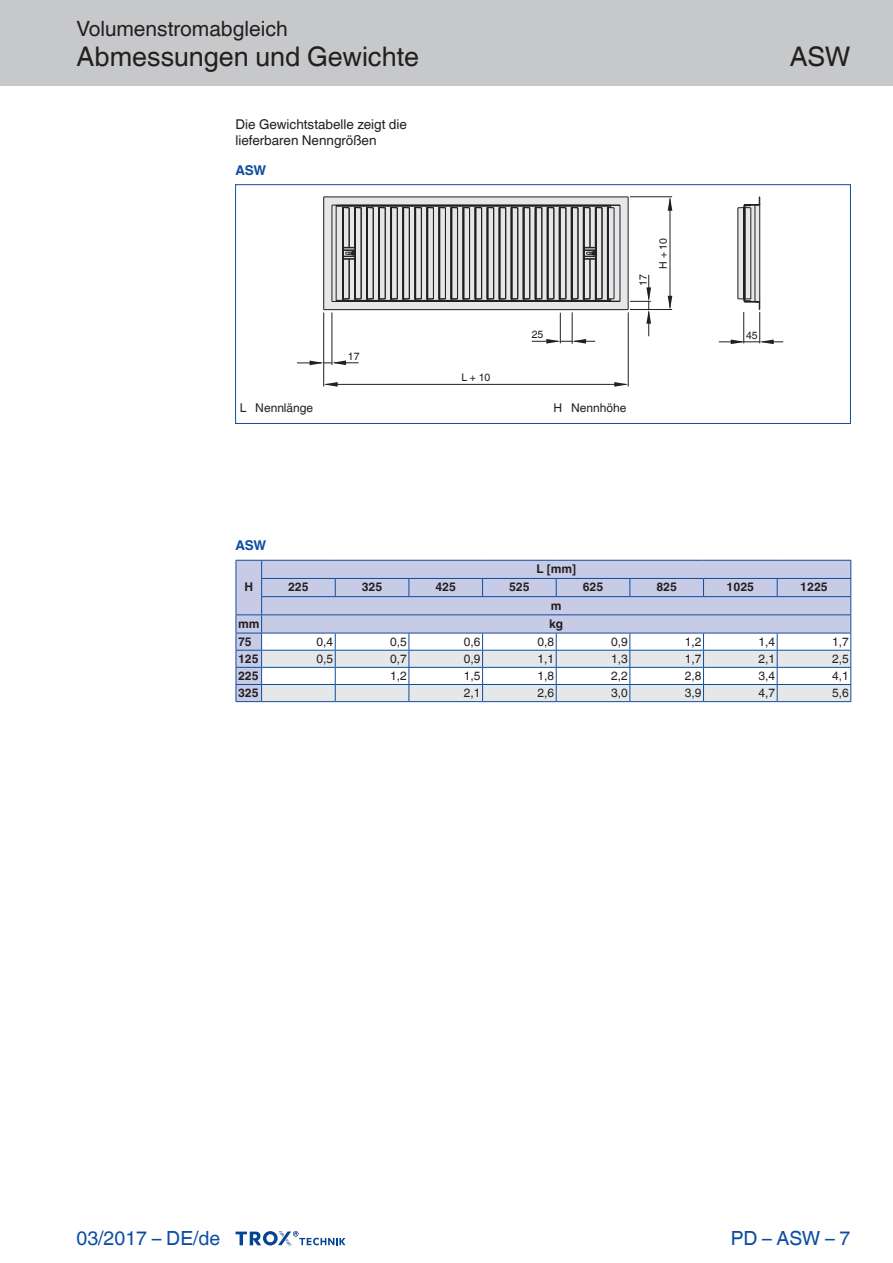
<style>
.page{position:relative;width:893px;height:1263px;background:#fff}
.page>*{position:absolute;margin:0;border:0;box-sizing:border-box;transform-origin:0 0}
.Navigation_2{font:27px "TROX Helvetica";color:#231f20}
.Navigation_3{font:27px "TROX Helvetica";color:#231f20}
.Navigation_1{font:21px "TROX Helvetica";color:#231f20}
.country{font:19.5px "TROX Helvetica";color:#0d4da1}
.pagina_li-re{font:19.5px "TROX Helvetica";color:#0d4da1}
.descr_txt_section_pa{font:13.5px/16.2px "TROX Helvetica";color:#231f20}
.table_title{font:700 13.5px "TROX Helvetica";color:#0d4da1}
.Standard_oben_links{font:700 13.5px "TROX Helvetica";color:#0d4da1}
.table_copy_right_v-c{font:12px "TROX Helvetica";color:#231f20}
.table_head_h-centr_v{font:700 12px "TROX Helvetica";color:#231f20}
._30_graphic_index{font:12px "TROX Helvetica";color:#231f20}
.table_copy_h-cent_v{font:700 12px "TROX Helvetica";color:#231f20}
.Update_OIDs{font:10.5px "TROX Helvetica";color:#1d1d1b}
</style>
<div class="page">
<div style="left:0;top:0;width:893px;height:85px;background:#c7c8ca"></div>
<svg style="left:236px;top:1231px;width:110px;height:15px"></svg>
<svg style="left:236px;top:560px;width:615px;height:142px"></svg>
<div style="left:324px;top:197px;width:304px;height:113px;background:#e6e7e9"></div>
<svg style="left:738px;top:196px;width:22px;height:114px;background:#b6b6b7"></svg>
<svg style="left:336px;top:206px;width:284px;height:95px"></svg>
<hr style="left:332px;top:301px;width:288px;height:1px;background:#231f20">
<hr style="left:324px;top:309px;width:304px;height:1px;background:#231f20">
<hr style="left:332px;top:205px;width:1px;height:96px;background:#231f20">
<hr style="left:323px;top:197px;width:1px;height:113px;background:#231f20">
<hr style="left:620px;top:205px;width:1px;height:96px;background:#231f20">
<hr style="left:628px;top:197px;width:1px;height:113px;background:#231f20">
<hr style="left:332px;top:205px;width:288px;height:1px;background:#231f20">
<hr style="left:324px;top:197px;width:304px;height:1px;background:#231f20">
<hr style="left:572px;top:312px;width:1px;height:32px;background:#231f20">
<hr style="left:630px;top:196px;width:42px;height:1px;background:#231f20">
<hr style="left:630px;top:309px;width:42px;height:1px;background:#231f20">
<hr style="left:670px;top:199px;width:1px;height:109px;background:#231f20">
<svg style="left:668px;top:197px;width:4px;height:14px"></svg>
<svg style="left:668px;top:296px;width:4px;height:13px"></svg>
<hr style="left:560px;top:313px;width:1px;height:30px;background:#231f20">
<hr style="left:759px;top:312px;width:1px;height:31px;background:#231f20">
<hr style="left:743px;top:312px;width:1px;height:31px;background:#231f20">
<svg style="left:719px;top:339px;width:64px;height:5px"></svg>
<svg style="left:532px;top:339px;width:63px;height:5px"></svg>
<hr style="left:323px;top:312px;width:1px;height:74px;background:#231f20">
<hr style="left:332px;top:312px;width:1px;height:53px;background:#231f20">
<hr style="left:628px;top:312px;width:1px;height:74px;background:#231f20">
<hr style="left:326px;top:384px;width:300px;height:1px;background:#231f20">
<svg style="left:324px;top:382px;width:14px;height:5px"></svg>
<svg style="left:614px;top:382px;width:14px;height:5px"></svg>
<svg style="left:297px;top:360px;width:62px;height:5px"></svg>
<svg style="left:630px;top:275px;width:21px;height:61px"></svg>
<hr style="left:235px;top:184px;width:1px;height:240px;background:#0d4da1">
<hr style="left:850px;top:184px;width:1px;height:240px;background:#0d4da1">
<hr style="left:235px;top:184px;width:615px;height:1px;background:#0d4da1">
<hr style="left:235px;top:423px;width:615px;height:1px;background:#0d4da1">
<p class="Navigation_1" style="left:77px;top:17px;width:213px">Volumenstromabgleich</p>
<p class="Navigation_2" style="left:77px;top:41px;width:344px">Abmessungen und Gewichte</p>
<p class="descr_txt_section_pa" style="left:236px;top:116px;width:173px">Die Gewichtstabelle zeigt die lieferbaren Nenngrößen</p>
<p class="Standard_oben_links" style="left:236px;top:162px;width:32px">ASW</p>
<p class="Update_OIDs" style="left:348px;top:350px;width:13px">17</p>
<p class="Update_OIDs" style="left:462px;top:371px;width:30px">L + 10</p>
<p class="Update_OIDs" style="left:637px;top:286px;width:13px;rotate:-90deg">17</p>
<p class="Update_OIDs" style="left:657px;top:269px;width:32px;rotate:-90deg">H + 10</p>
<p class="Update_OIDs" style="left:532px;top:328px;width:13px">25</p>
<p class="Update_OIDs" style="left:746px;top:329px;width:13px">45</p>
<p class="_30_graphic_index" style="left:240px;top:401px;width:75px">L Nennlänge</p>
<p class="_30_graphic_index" style="left:554px;top:401px;width:74px">H Nennhöhe</p>
<p class="Navigation_3" style="left:790px;top:41px;width:62px">ASW</p>
<p class="table_title" style="left:236px;top:538px;width:32px">ASW</p>
<p class="table_head_h-centr_v" style="left:244px;top:580px;width:10px">H</p>
<p class="table_head_h-centr_v" style="left:536px;top:562px;width:41px">L [mm]</p>
<p class="table_head_h-centr_v" style="left:288px;top:580px;width:22px">225</p>
<p class="table_head_h-centr_v" style="left:362px;top:580px;width:22px">325</p>
<p class="table_head_h-centr_v" style="left:435px;top:580px;width:22px">425</p>
<p class="table_head_h-centr_v" style="left:509px;top:580px;width:22px">525</p>
<p class="table_head_h-centr_v" style="left:583px;top:580px;width:22px">625</p>
<p class="table_head_h-centr_v" style="left:656px;top:580px;width:22px">825</p>
<p class="table_head_h-centr_v" style="left:726px;top:580px;width:29px">1025</p>
<p class="table_head_h-centr_v" style="left:800px;top:580px;width:29px">1225</p>
<p class="table_head_h-centr_v" style="left:551px;top:598px;width:12px">m</p>
<p class="table_head_h-centr_v" style="left:238px;top:617px;width:23px">mm</p>
<p class="table_head_h-centr_v" style="left:549px;top:617px;width:15px">kg</p>
<p class="table_copy_h-cent_v" style="left:238px;top:635px;width:15px">75</p>
<p class="table_copy_right_v-c" style="left:316px;top:635px;width:18px">0,4</p>
<p class="table_copy_right_v-c" style="left:390px;top:635px;width:18px">0,5</p>
<p class="table_copy_right_v-c" style="left:464px;top:635px;width:18px">0,6</p>
<p class="table_copy_right_v-c" style="left:537px;top:635px;width:18px">0,8</p>
<p class="table_copy_right_v-c" style="left:611px;top:635px;width:18px">0,9</p>
<p class="table_copy_right_v-c" style="left:685px;top:635px;width:18px">1,2</p>
<p class="table_copy_right_v-c" style="left:758px;top:635px;width:18px">1,4</p>
<p class="table_copy_right_v-c" style="left:832px;top:635px;width:18px">1,7</p>
<p class="table_copy_h-cent_v" style="left:238px;top:652px;width:22px">125</p>
<p class="table_copy_right_v-c" style="left:316px;top:652px;width:18px">0,5</p>
<p class="table_copy_right_v-c" style="left:390px;top:652px;width:18px">0,7</p>
<p class="table_copy_right_v-c" style="left:464px;top:652px;width:18px">0,9</p>
<p class="table_copy_right_v-c" style="left:537px;top:652px;width:18px">1,1</p>
<p class="table_copy_right_v-c" style="left:611px;top:652px;width:18px">1,3</p>
<p class="table_copy_right_v-c" style="left:685px;top:652px;width:18px">1,7</p>
<p class="table_copy_right_v-c" style="left:758px;top:652px;width:18px">2,1</p>
<p class="table_copy_right_v-c" style="left:832px;top:652px;width:18px">2,5</p>
<p class="table_copy_h-cent_v" style="left:238px;top:669px;width:22px">225</p>
<p class="table_copy_right_v-c" style="left:390px;top:669px;width:18px">1,2</p>
<p class="table_copy_right_v-c" style="left:464px;top:669px;width:18px">1,5</p>
<p class="table_copy_right_v-c" style="left:537px;top:669px;width:18px">1,8</p>
<p class="table_copy_right_v-c" style="left:611px;top:669px;width:18px">2,2</p>
<p class="table_copy_right_v-c" style="left:685px;top:669px;width:18px">2,8</p>
<p class="table_copy_right_v-c" style="left:758px;top:669px;width:18px">3,4</p>
<p class="table_copy_right_v-c" style="left:832px;top:669px;width:18px">4,1</p>
<p class="table_copy_h-cent_v" style="left:238px;top:686px;width:22px">325</p>
<p class="table_copy_right_v-c" style="left:464px;top:686px;width:18px">2,1</p>
<p class="table_copy_right_v-c" style="left:537px;top:686px;width:18px">2,6</p>
<p class="table_copy_right_v-c" style="left:611px;top:686px;width:18px">3,0</p>
<p class="table_copy_right_v-c" style="left:685px;top:686px;width:18px">3,9</p>
<p class="table_copy_right_v-c" style="left:758px;top:686px;width:18px">4,7</p>
<p class="table_copy_right_v-c" style="left:832px;top:686px;width:18px">5,6</p>
<p class="country" style="left:77px;top:1227px;width:145px">03/2017 – DE/de</p>
<p class="pagina_li-re" style="left:731px;top:1227px;width:121px">PD – ASW – 7</p>
</div>
